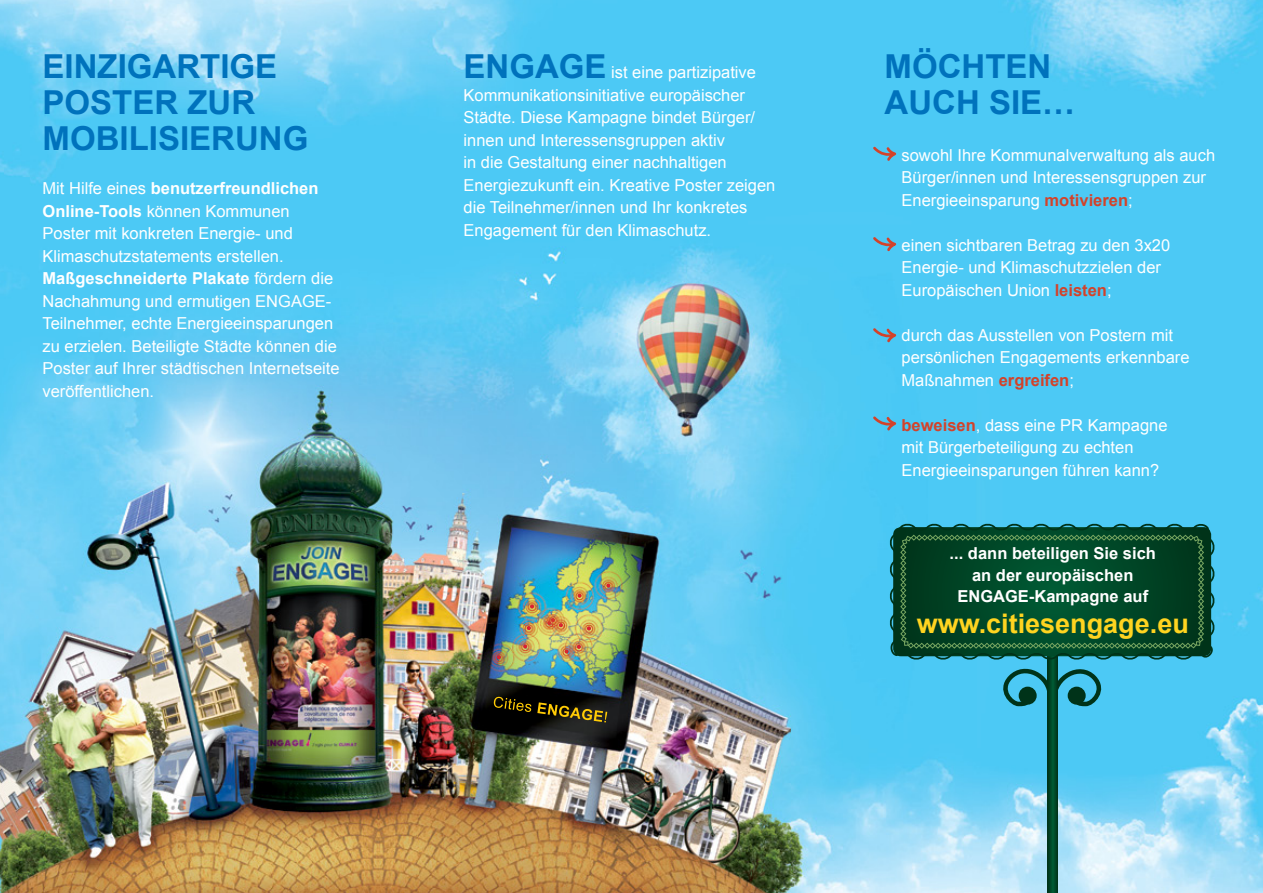
<style>
.page{position:relative;width:1263px;height:893px;background:#fff}
.page>*{position:absolute;margin:0;border:0;box-sizing:border-box;transform-origin:0 0}
.t1{font:700 33px/36px "Arial";color:#0072bc}
.t2{font:700 27px "Arial";color:#ffd420}
.t3{font:16.5px/22.5px "Arial";color:#fff}
.t4{font:700 16.5px/21.6px "Arial";color:#fff;text-align:center}
.s1{font-weight:700}
.s2{font-weight:700;font-size:33px;color:#0072bc}
.s3{font-weight:700;color:#d3422a}
</style>
<div class="page">
<img style="left:0;top:0;width:1263px;height:893px">
<svg style="left:530px;top:604px;width:4px;height:5px"></svg>
<svg style="left:527px;top:626px;width:4px;height:4px"></svg>
<svg style="left:523px;top:644px;width:4px;height:5px"></svg>
<svg style="left:497px;top:655px;width:4px;height:4px"></svg>
<svg style="left:547px;top:618px;width:16px;height:9px"></svg>
<svg style="left:564px;top:649px;width:5px;height:5px"></svg>
<svg style="left:587px;top:626px;width:4px;height:5px"></svg>
<svg style="left:577px;top:645px;width:4px;height:4px"></svg>
<svg style="left:606px;top:583px;width:4px;height:5px"></svg>
<svg style="left:577px;top:594px;width:5px;height:4px"></svg>
<img style="left:494px;top:697px;width:69px;height:20px">
<svg style="left:871px;top:144px;width:31px;height:18px"></svg>
<svg style="left:871px;top:235px;width:31px;height:18px"></svg>
<svg style="left:871px;top:326px;width:31px;height:18px"></svg>
<svg style="left:871px;top:414px;width:31px;height:18px"></svg>
<svg style="left:1047px;top:708px;width:10px;height:185px;background:#004526"></svg>
<svg style="left:887px;top:521px;width:330px;height:141px;background:#3fb1d2"></svg>
<svg style="left:893px;top:527px;width:318px;height:181px;background:#16685a"></svg>
<h1 class="t1" style="left:43px;top:49px;width:236px">EINZIGARTIGE<br>POST</h1>
<h1 class="t1" style="left:43px;top:85px;width:267px;text-align:center">ER ZUR<br>MOBILISIERUNG</h1>
<p class="t3" style="left:43px;top:177px;width:299px">Mit Hilfe eines <span class="s1">benutzerfreundlichen Online-Tools</span> können Kommunen Poster mit konkreten Energie- und Klimaschutzstatements erstellen.<br><span class="s1">Maßgeschneiderte Plakate</span> fördern die Nachahmung und ermutigen ENGAGE-Teilnehmer, echte Energieeinsparungen zu erzielen. Beteiligte Städte können die Poster auf Ihrer städtischen Internetseite veröffentlichen.</p>
<p class="t3" style="left:463px;top:61px;width:313px"><span class="s2">ENGAGE</span> ist eine partizipative Kommunikationsinitiative europäischer Städte. Diese Kampagne bindet Bürger/ innen und Interessensgruppen aktiv<br>in die Gestaltung einer nachhaltigen Energiezukunft ein. Kreative Poster zeigen die Teilnehmer/innen und Ihr konkretes Engagement für den Klimaschutz.</p>
<h1 class="t1" style="left:884px;top:49px;width:192px">Möchten auch Sie…</h1>
<p class="t3" style="left:901px;top:144px;width:315px">sowohl Ihre Kommunalverwaltung als auch<br>Bürger/innen und Interessensgruppen zur<br>Energieeinsparung <span class="s3">motivieren</span>;</p>
<p class="t3" style="left:901px;top:234px;width:270px">einen sichtbaren Betrag zu den 3x20<br>Energie- und Klimaschutzzielen der<br>Europäischen Union <span class="s3">leisten</span>;</p>
<p class="t3" style="left:901px;top:324px;width:289px">durch das Ausstellen von Postern mit persönlichen Engagements erkennbare<br>Maßnahmen <span class="s3">ergreifen</span>;</p>
<p class="t3" style="left:901px;top:414px;width:267px"><span class="s3">beweisen</span>, dass eine PR Kampagne mit Bürgerbeteiligung zu echten<br>Energieeinsparungen führen kann?</p>
<p class="t4" style="left:950px;top:543px;width:208px">... dann beteiligen Sie sich an der europäischen<br>ENGAGE-Kampagne auf</p>
<h2 class="t2" style="left:917px;top:606px;width:274px">www.citiesengage.eu</h2>
</div>
